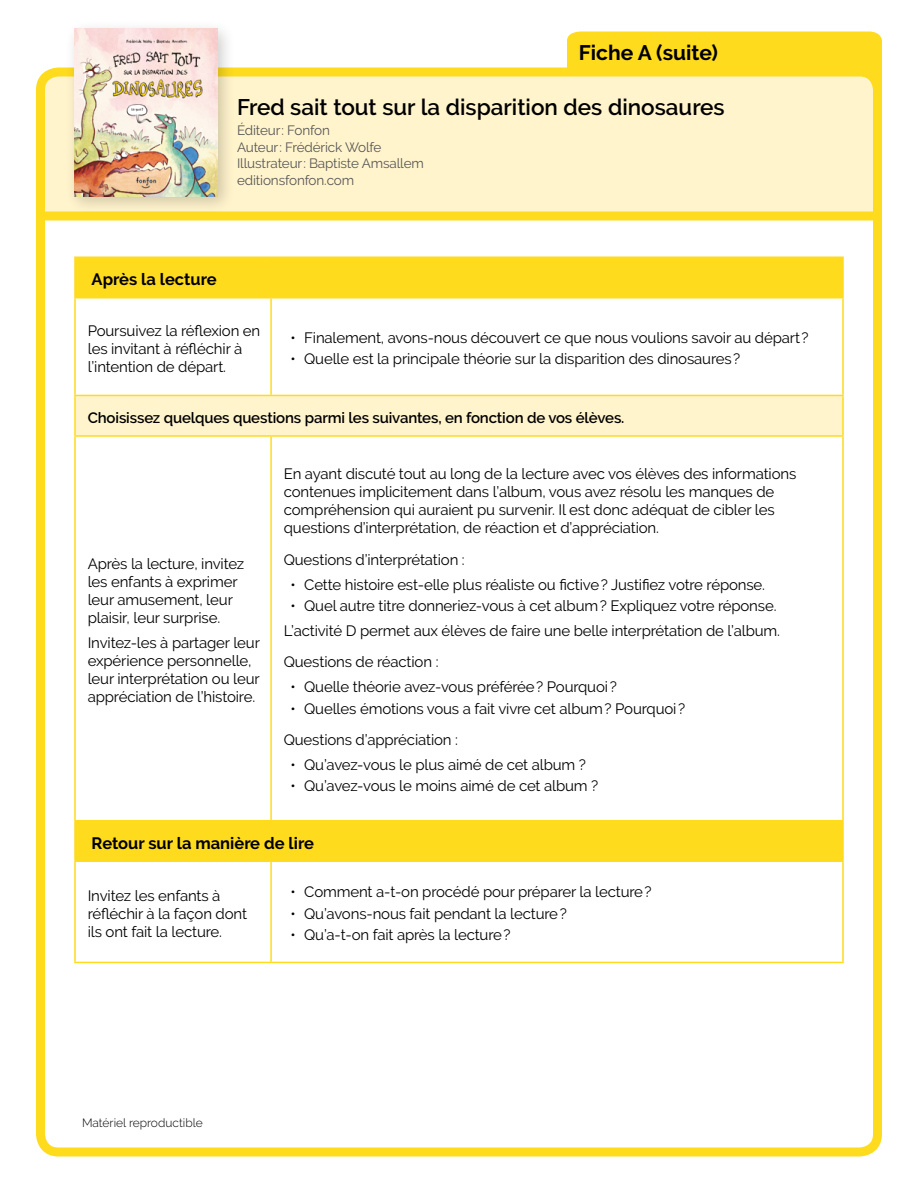
<style>
.page{position:relative;width:918px;height:1188px;background:#fff}
.page>*{position:absolute;margin:0;border:0;box-sizing:border-box;transform-origin:0 0}
.t1{font:600 22.5px "Raleway";color:#000}
.t2{font:700 21px "Raleway";color:#000}
.t3{font:700 16.5px "Raleway";color:#000}
.t4{font:15px/18px "Raleway";letter-spacing:-.01em;color:#000}
.t5{font:600 15px "Raleway";letter-spacing:-.01em;color:#000}
.t6{font:13.5px/16.5px "Raleway";letter-spacing:-.01em;color:#575756}
.t7{font:300 12px "Raleway";color:#000}
</style>
<div class="page">
<div style="left:44px;top:75px;width:830px;height:144px;background:#fff4cc"></div>
<div style="left:40px;top:212px;width:838px;height:8px;background:#ffdb1e"></div>
<svg style="left:567px;top:32px;width:315px;height:53px"></svg>
<div style="left:36px;top:68px;width:846px;height:1088px;border:9px solid #ffdb1e;border-radius:18px"></div>
<div style="left:65px;top:19px;width:171px;height:196px;background:#000;opacity:.2"></div>
<img style="left:74px;top:29px;width:144px;height:167px">
<svg style="left:75px;top:258px;width:768px;height:602px"></svg>
<div style="left:75px;top:395px;width:768px;height:41px;background:#fff4cc"></div>
<hr style="left:74px;top:258px;width:2px;height:39px;background:#ffdb1e">
<hr style="left:74px;top:256px;width:197px;height:2px;background:#ffdb1e">
<hr style="left:271px;top:256px;width:573px;height:2px;background:#ffdb1e">
<hr style="left:842px;top:258px;width:2px;height:39px;background:#ffdb1e">
<hr style="left:74px;top:299px;width:2px;height:96px;background:#ffdb1e">
<hr style="left:74px;top:297px;width:197px;height:1px;background:#ffdb1e">
<hr style="left:270px;top:299px;width:2px;height:96px;background:#ffdb1e">
<hr style="left:271px;top:297px;width:573px;height:1px;background:#ffdb1e">
<hr style="left:842px;top:299px;width:2px;height:96px;background:#ffdb1e">
<hr style="left:74px;top:396px;width:2px;height:39px;background:#ffdb1e">
<hr style="left:74px;top:395px;width:197px;height:1px;background:#ffdb1e">
<hr style="left:271px;top:395px;width:573px;height:1px;background:#ffdb1e">
<hr style="left:842px;top:396px;width:2px;height:39px;background:#ffdb1e">
<hr style="left:74px;top:437px;width:2px;height:383px;background:#ffdb1e">
<hr style="left:74px;top:435px;width:197px;height:2px;background:#ffdb1e">
<hr style="left:270px;top:437px;width:2px;height:383px;background:#ffdb1e">
<hr style="left:271px;top:435px;width:573px;height:2px;background:#ffdb1e">
<hr style="left:842px;top:437px;width:2px;height:383px;background:#ffdb1e">
<hr style="left:74px;top:821px;width:2px;height:39px;background:#ffdb1e">
<hr style="left:74px;top:820px;width:197px;height:1px;background:#ffdb1e">
<hr style="left:271px;top:820px;width:573px;height:1px;background:#ffdb1e">
<hr style="left:842px;top:821px;width:2px;height:39px;background:#ffdb1e">
<hr style="left:74px;top:862px;width:2px;height:100px;background:#ffdb1e">
<hr style="left:74px;top:860px;width:197px;height:2px;background:#ffdb1e">
<hr style="left:74px;top:962px;width:197px;height:1px;background:#ffdb1e">
<hr style="left:270px;top:862px;width:2px;height:100px;background:#ffdb1e">
<hr style="left:271px;top:860px;width:573px;height:2px;background:#ffdb1e">
<hr style="left:842px;top:862px;width:2px;height:100px;background:#ffdb1e">
<hr style="left:271px;top:962px;width:573px;height:1px;background:#ffdb1e">
<h2 class="t2" style="left:579px;top:40px;width:141px">Fiche A (suite)</h2>
<h1 class="t1" style="left:237px;top:94px;width:489px">Fred sait tout sur la disparition des dinosaures</h1>
<p class="t6" style="left:237px;top:122px;width:189px">Éditeur: Fonfon<br>Auteur: Frédérick Wolfe<br>Illustrateur: Baptiste Amsallem editionsfonfon.com</p>
<p class="t3" style="left:92px;top:270px;width:127px">Après la lecture</p>
<p class="t4" style="left:88px;top:321px;width:174px">Poursuivez la réflexion en les invitant à réfléchir à l’intention de départ.</p>
<p class="t4" style="left:291px;top:329px;width:520px">• Finalement, avons-nous découvert ce que nous voulions savoir au départ?</p>
<p class="t4" style="left:291px;top:350px;width:451px">• Quelle est la principale théorie sur la disparition des dinosaures?</p>
<p class="t5" style="left:88px;top:409px;width:538px">Choisissez quelques questions parmi les suivantes, en fonction de vos élèves.</p>
<p class="t4" style="left:88px;top:555px;width:158px">Après la lecture, invitez les enfants à exprimer leur amusement, leur plaisir, leur surprise.</p>
<p class="t4" style="left:88px;top:633px;width:174px">Invitez-les à partager leur expérience personnelle, leur interprétation ou leur appréciation de l’histoire.</p>
<p class="t4" style="left:284px;top:465px;width:514px">En ayant discuté tout au long de la lecture avec vos élèves des informations contenues implicitement dans l’album, vous avez résolu les manques de compréhension qui auraient pu survenir. Il est donc adéquat de cibler les questions d’interprétation, de réaction et d’appréciation.</p>
<p class="t4" style="left:284px;top:551px;width:182px">Questions d’interprétation :</p>
<p class="t4" style="left:291px;top:575px;width:476px">• Cette histoire est-elle plus réaliste ou fictive? Justifiez votre réponse.</p>
<p class="t4" style="left:284px;top:593px;width:498px;line-height:24.8px;text-align:center">• Quel autre titre donneriez-vous à cet album? Expliquez votre réponse.<br>L’activité D permet aux élèves de faire une belle interprétation de l’album.</p>
<p class="t4" style="left:284px;top:653px;width:156px">Questions de réaction :</p>
<p class="t4" style="left:291px;top:678px;width:328px">• Quelle théorie avez-vous préférée? Pourquoi?</p>
<p class="t4" style="left:284px;top:693px;width:403px;line-height:31.5px;text-indent:7px">• Quelles émotions vous a fait vivre cet album? Pourquoi?<br>Questions d’appréciation :</p>
<p class="t4" style="left:291px;top:756px;width:297px">• Qu’avez-vous le plus aimé de cet album ?</p>
<p class="t4" style="left:291px;top:777px;width:309px">• Qu’avez-vous le moins aimé de cet album ?</p>
<p class="t3" style="left:92px;top:833px;width:224px">Retour sur la manière de lire</p>
<p class="t4" style="left:88px;top:887px;width:161px">Invitez les enfants à réfléchir à la façon dont ils ont fait la lecture.</p>
<p class="t4" style="left:291px;top:883px;width:363px">• Comment a-t-on procédé pour préparer la lecture?</p>
<p class="t4" style="left:291px;top:905px;width:278px">• Qu’avons-nous fait pendant la lecture?</p>
<p class="t4" style="left:291px;top:926px;width:222px">• Qu’a-t-on fait après la lecture?</p>
<p class="t7" style="left:82px;top:1116px;width:122px">Matériel reproductible</p>
</div>
